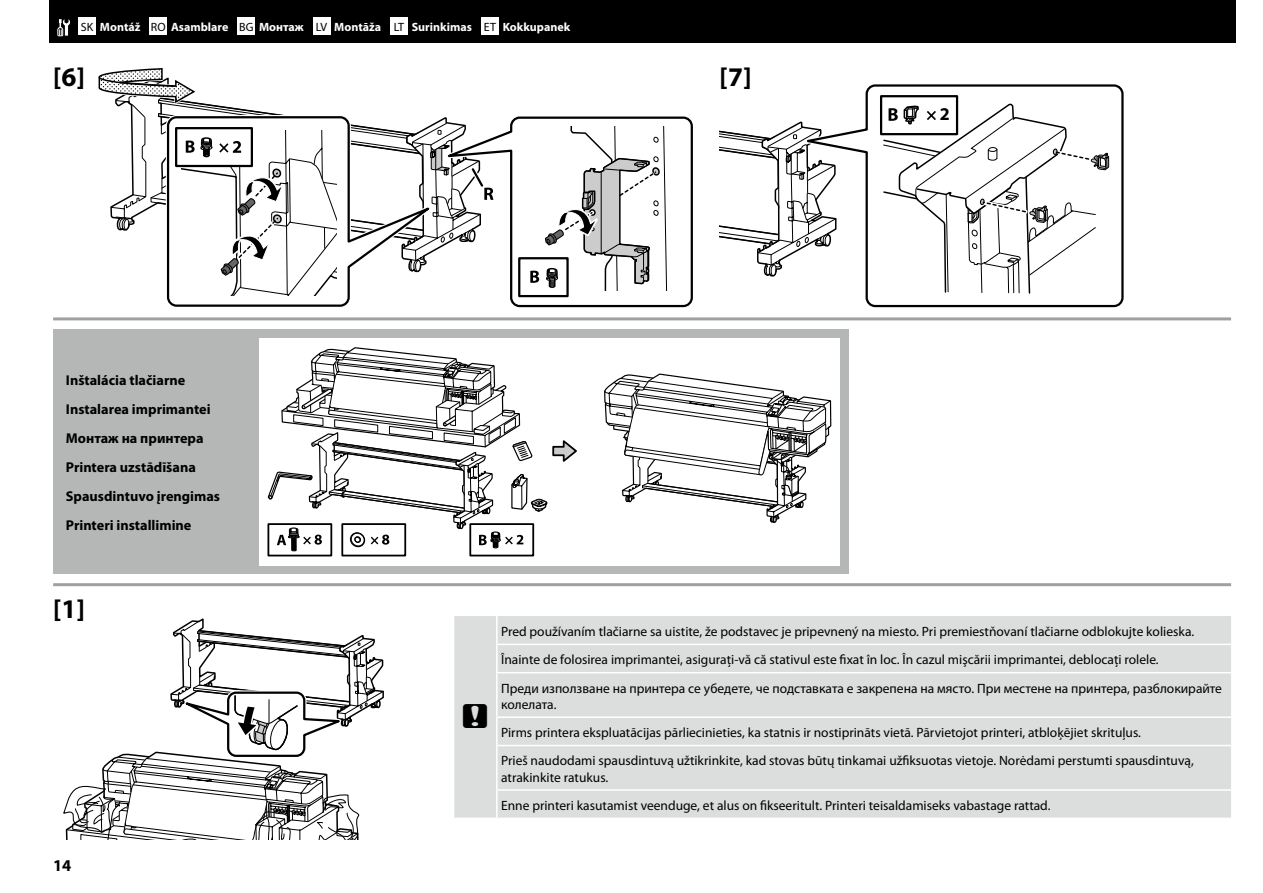
<style>
.page{position:relative;width:1263px;height:893px;background:#fff}
.page>*{position:absolute;margin:0;border:0;box-sizing:border-box;transform-origin:0 0}
.t1{font:33px "TP Publication Group Icons 3 AA";color:#000}
.t2{font:700 27px "Myriad Pro";color:#000}
.t3{font:700 18px "Myriad Pro";color:#000}
.t4{font:700 16.5px "Myriad Pro";color:#000}
.t5{font:700 14.25px/29px "Myriad Pro";color:#000}
.t6{font:13.5px/28.3px "Myriad Pro";color:#000}
.t7{font:700 12px "Myriad Pro";color:#fff}
.s1{font-weight:400;color:#000}
</style>
<div class="page">
<div style="left:49px;top:0;width:1186px;height:43px;background:#000"></div>
<svg style="left:493px;top:116px;width:200px;height:192px"></svg>
<svg style="left:98px;top:68px;width:395px;height:239px"></svg>
<div style="left:518px;top:257px;width:51px;height:40px;background:#fff;border:2px solid #000"></div>
<svg style="left:529px;top:126px;width:139px;height:182px"></svg>
<svg style="left:719px;top:130px;width:65px;height:147px"></svg>
<svg style="left:784px;top:124px;width:12px;height:135px"></svg>
<svg style="left:796px;top:84px;width:328px;height:224px"></svg>
<div style="left:880px;top:95px;width:78px;height:40px;background:#000"></div>
<svg style="left:882px;top:84px;width:227px;height:224px"></svg>
<svg style="left:63px;top:618px;width:321px;height:222px"></svg>
<div style="left:57px;top:28px;width:6px;height:8px;border:1px solid #fff"></div>
<svg style="left:59px;top:19px;width:11px;height:17px"></svg>
<div style="left:79px;top:17px;width:17px;height:17px;background:#fff"></div>
<div style="left:390px;top:17px;width:17px;height:17px;background:#fff"></div>
<div style="left:481px;top:17px;width:17px;height:17px;background:#fff"></div>
<div style="left:150px;top:17px;width:17px;height:17px;background:#fff"></div>
<div style="left:238px;top:17px;width:17px;height:17px;background:#fff"></div>
<div style="left:313px;top:17px;width:17px;height:17px;background:#fff"></div>
<div style="left:53px;top:330px;width:795px;height:244px;background:#b5b6b6"></div>
<div style="left:259px;top:338px;width:581px;height:228px;background:#fff"></div>
<svg style="left:604px;top:373px;width:228px;height:150px"></svg>
<svg style="left:267px;top:347px;width:310px;height:210px"></svg>
<div style="left:454px;top:616px;width:777px;height:202px;background:#dcdddd"></div>
<hr style="left:496px;top:616px;width:2px;height:28px;background:#fff">
<hr style="left:496px;top:644px;width:735px;height:1px;background:#fff">
<hr style="left:496px;top:645px;width:2px;height:27px;background:#fff">
<hr style="left:496px;top:672px;width:735px;height:1px;background:#fff">
<hr style="left:496px;top:673px;width:2px;height:43px;background:#fff">
<hr style="left:496px;top:716px;width:735px;height:2px;background:#fff">
<hr style="left:496px;top:718px;width:2px;height:27px;background:#fff">
<hr style="left:496px;top:745px;width:735px;height:1px;background:#fff">
<hr style="left:496px;top:746px;width:2px;height:43px;background:#fff">
<hr style="left:496px;top:789px;width:735px;height:2px;background:#fff">
<hr style="left:496px;top:791px;width:2px;height:27px;background:#fff">
<hr style="left:53px;top:317px;width:1178px;height:3px;background:#9fa0a0">
<hr style="left:53px;top:583px;width:1178px;height:3px;background:#9fa0a0">
<p class="t7" style="left:81px;top:19px;width:491px"><span class="s1">SK</span> Montáž <span class="s1">RO</span> Asamblare <span class="s1">BG</span> Монтаж <span class="s1">LV</span> Montāža <span class="s1">LT</span> Surinkimas <span class="s1">ET</span> Kokkupanek</p>
<h2 class="t2" style="left:53px;top:60px;width:33px">[6]</h2>
<h2 class="t2" style="left:719px;top:60px;width:33px">[7]</h2>
<p class="t5" style="left:66px;top:366px;width:156px">Inštalácia tlačiarne<br>Instalarea imprimantei<br>Монтаж на принтера<br>Printera uzstādīšana<br>Spausdintuvo įrengimas<br>Printeri installimine</p>
<h2 class="t2" style="left:53px;top:591px;width:33px">[1]</h2>
<h3 class="t3" style="left:940px;top:102px;width:11px">2</h3>
<p class="t4" style="left:53px;top:854px;width:20px">14</p>
<h1 class="t1" style="left:463px;top:695px;width:27px">c</h1>
<p class="t6" style="left:501px;top:617px;width:722px">Pred používaním tlačiarne sa uistite, že podstavec je pripevnený na miesto. Pri premiestňovaní tlačiarne odblokujte kolieska.<br>Înainte de folosirea imprimantei, asiguraţi-vă că stativul este fixat în loc. În cazul mişcării imprimantei, deblocaţi rolele.<br>Преди използване на принтера се убедете, че подставката е закрепена на място. При местене на принтера, разблокирайте</p>
<p class="t6" style="left:501px;top:690px;width:694px">колелата.<br>Pirms printera ekspluatācijas pārliecinieties, ka statnis ir nostiprināts vietā. Pārvietojot printeri, atbloķējiet skrituļus.<br>Prieš naudodami spausdintuvą užtikrinkite, kad stovas būtų tinkamai užfiksuotas vietoje. Norėdami perstumti spausdintuvą,</p>
<p class="t6" style="left:501px;top:763px;width:551px">atrakinkite ratukus.<br>Enne printeri kasutamist veenduge, et alus on fikseeritult. Printeri teisaldamiseks vabastage rattad.</p>
</div>
